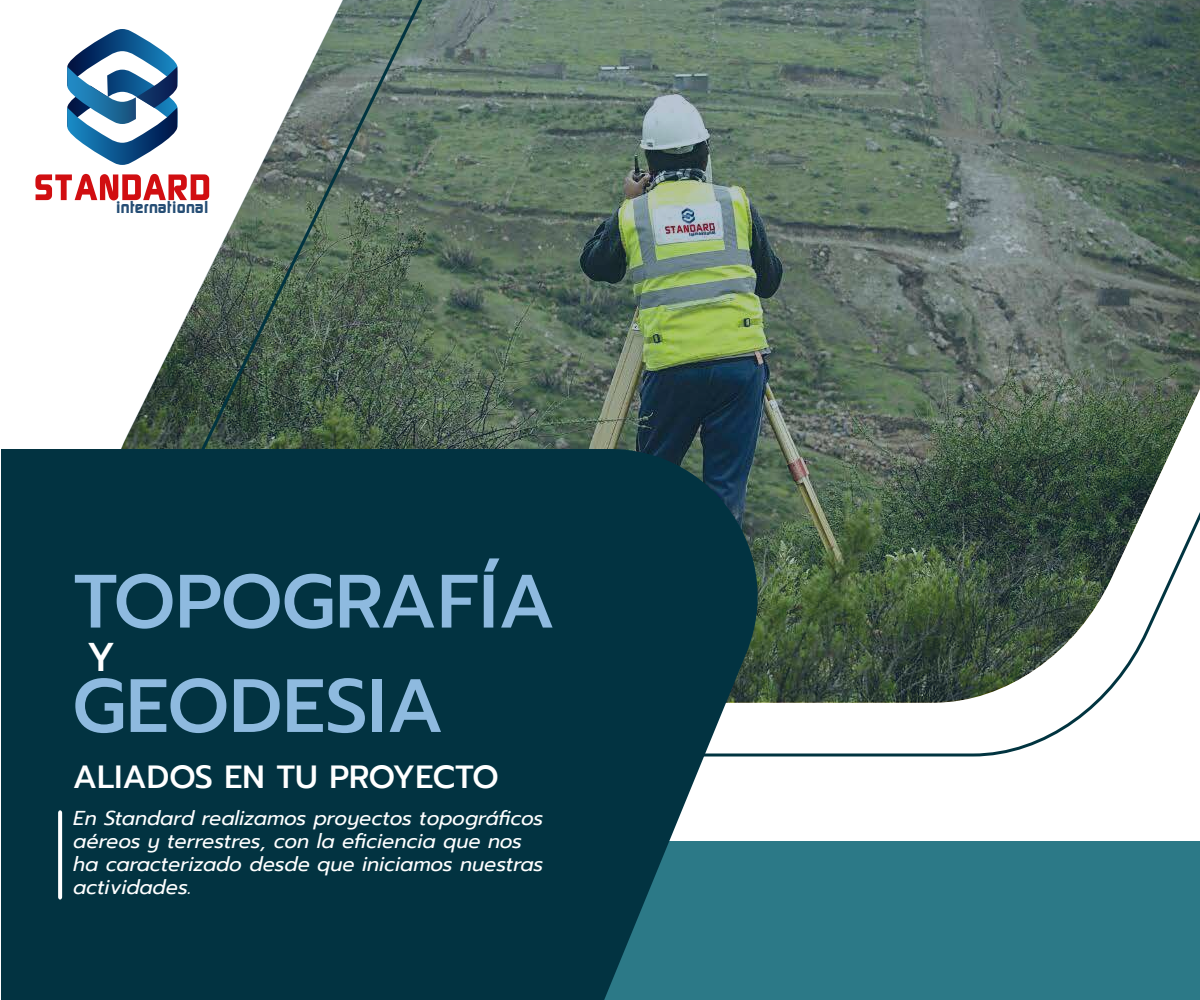
<style>
.page{position:relative;width:1200px;height:1000px;background:#fff}
.page>*{position:absolute;margin:0;border:0;box-sizing:border-box;transform-origin:0 0}
.t1{font:500 75.4px "Prompt";color:#8ebadf}
.t2{font:500 40px "Prompt";color:#fff}
.t3{font:500 32px "Prompt";color:#fff}
.t4{font:italic 20.1px/23.1px "Prompt";color:#fff}
.t5{font:800 15.2px "Sol";color:#264e75}
</style>
<div class="page">
<div style="left:1px;top:841px;width:1199px;height:159px;background:#2c7987"></div>
<svg style="left:35px;top:174px;width:68px;height:26px"></svg>
<svg style="left:67px;top:37px;width:36px;height:120px"></svg>
<img style="left:122px;top:0;width:1078px;height:757px">
<svg style="left:1px;top:449px;width:785px;height:551px;background:#0d3d4a"></svg>
<svg style="left:58px;top:810px;width:4px;height:90px"></svg>
<p class="t5" style="left:116px;top:198px;width:95px">international</p>
<h1 class="t1" style="left:73px;top:547px;width:484px">TOPOGRAFÍA</h1>
<h2 class="t2" style="left:87px;top:628px;width:30px">Y</h2>
<h1 class="t1" style="left:72px;top:652px;width:373px">GEODESIA</h1>
<h3 class="t3" style="left:73px;top:754px;width:427px">ALIADOS EN TU PROYECTO</h3>
<p class="t4" style="left:73px;top:807px;width:472px">En Standard realizamos proyectos topográficos aéreos y terrestres, con la eficiencia que nos ha caracterizado desde que iniciamos nuestras actividades.</p>
</div>
